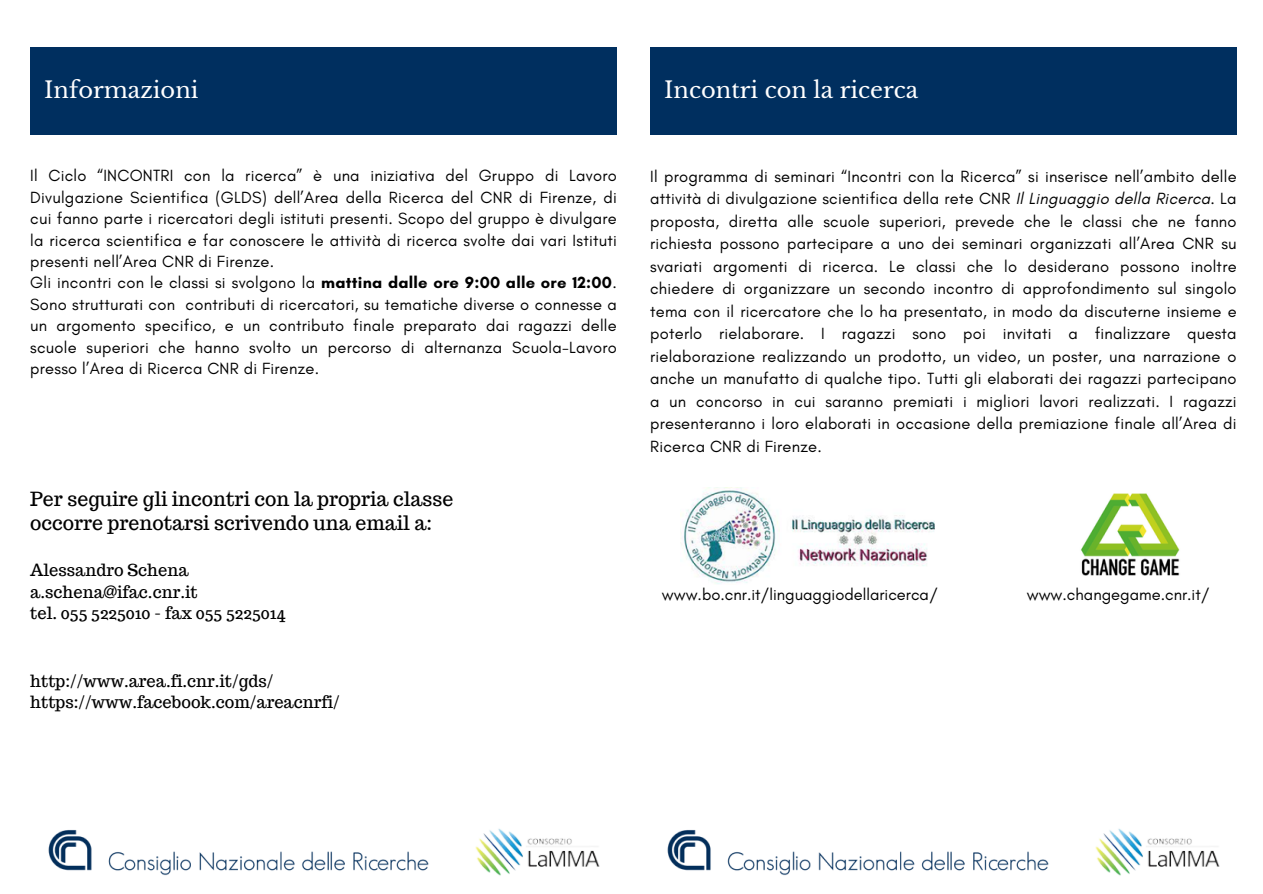
<style>
.page{position:relative;width:1263px;height:894px;background:#fff}
.page>*{position:absolute;margin:0;border:0;box-sizing:border-box;transform-origin:0 0}
.t1{font:22.5px "Libre Baskerville";color:#fff}
.t2{font:19.5px/24.8px "Trocchi";color:#000}
.t3{font:16.5px/22.5px "Glacial Indifference";letter-spacing:.015em;color:#000;text-align:justify}
.t4{font:16.5px "Trocchi";color:#000}
.s1{font-weight:700}
.s2{font-style:italic}
</style>
<div class="page">
<img style="left:48px;top:830px;width:381px;height:46px">
<img style="left:475px;top:828px;width:125px;height:48px">
<img style="left:667px;top:830px;width:382px;height:46px">
<img style="left:1095px;top:828px;width:125px;height:48px">
<div style="left:30px;top:47px;width:587px;height:88px;background:#002f5f"></div>
<div style="left:650px;top:47px;width:587px;height:88px;background:#002f5f"></div>
<img style="left:1080px;top:493px;width:100px;height:83px">
<img style="left:684px;top:487px;width:250px;height:97px">
<p class="t1" style="left:44px;top:76px;width:156px">Informazioni</p>
<p class="t3" style="left:30px;top:165px;width:588px;line-height:21.3px">Il Ciclo “INCONTRI con la ricerca” è una iniziativa del Gruppo di Lavoro Divulgazione Scientifica (GLDS) dell’Area della Ricerca del CNR di Firenze, di cui fanno parte i ricercatori degli istituti presenti. Scopo del gruppo è divulgare la ricerca scientifica e far conoscere le attività di ricerca svolte dai vari Istituti presenti nell’Area CNR di Firenze.</p>
<h1 class="t3" style="left:30px;top:272px;width:588px;line-height:21.3px">Gli incontri con le classi si svolgono la <span class="s1">mattina dalle ore 9:00 alle ore 12:00</span>.<br>Sono strutturati con contributi di ricercatori, su tematiche diverse o connesse a un argomento specifico, e un contributo finale preparato dai ragazzi delle scuole superiori che hanno svolto un percorso di alternanza Scuola-Lavoro presso l’Area di Ricerca CNR di Firenze.</h1>
<p class="t2" style="left:30px;top:486px;width:425px">Per seguire gli incontri con la propria classe occorre prenotarsi scrivendo una email a:</p>
<p class="t4" style="left:30px;top:559px;width:160px">Alessandro Schena</p>
<p class="t4" style="left:30px;top:581px;width:169px">a.schena@ifac.cnr.it</p>
<p class="t4" style="left:30px;top:602px;width:256px">tel. 055 5225010 - fax 055 5225014</p>
<p class="t4" style="left:30px;top:669px;width:245px">http://www.area.fi.cnr.it/gds/</p>
<p class="t4" style="left:30px;top:691px;width:311px">https://www.facebook.com/areacnrfi/</p>
<p class="t1" style="left:664px;top:76px;width:256px">Incontri con la ricerca</p>
<p class="t3" style="left:650px;top:165px;width:588px">Il programma di seminari “Incontri con la Ricerca” si inserisce nell’ambito delle attività di divulgazione scientifica della rete CNR <span class="s2">Il Linguaggio della Ricerca</span>. La proposta, diretta alle scuole superiori, prevede che le classi che ne fanno richiesta possono partecipare a uno dei seminari organizzati all’Area CNR su svariati argomenti di ricerca. Le classi che lo desiderano possono inoltre chiedere di organizzare un secondo incontro di approfondimento sul singolo tema con il ricercatore che lo ha presentato, in modo da discuterne insieme e poterlo rielaborare. I ragazzi sono poi invitati a finalizzare questa rielaborazione realizzando un prodotto, un video, un poster, una narrazione o anche un manufatto di qualche tipo. Tutti gli elaborati dei ragazzi partecipano a un concorso in cui saranno premiati i migliori lavori realizzati. I ragazzi presenteranno i loro elaborati in occasione della premiazione finale all’Area di Ricerca CNR di Firenze.</p>
<p class="t3" style="left:662px;top:582px;width:278px">www.bo.cnr.it/linguaggiodellaricerca/</p>
<p class="t3" style="left:1027px;top:582px;width:184px">www.changegame.cnr.it/</p>
</div>
